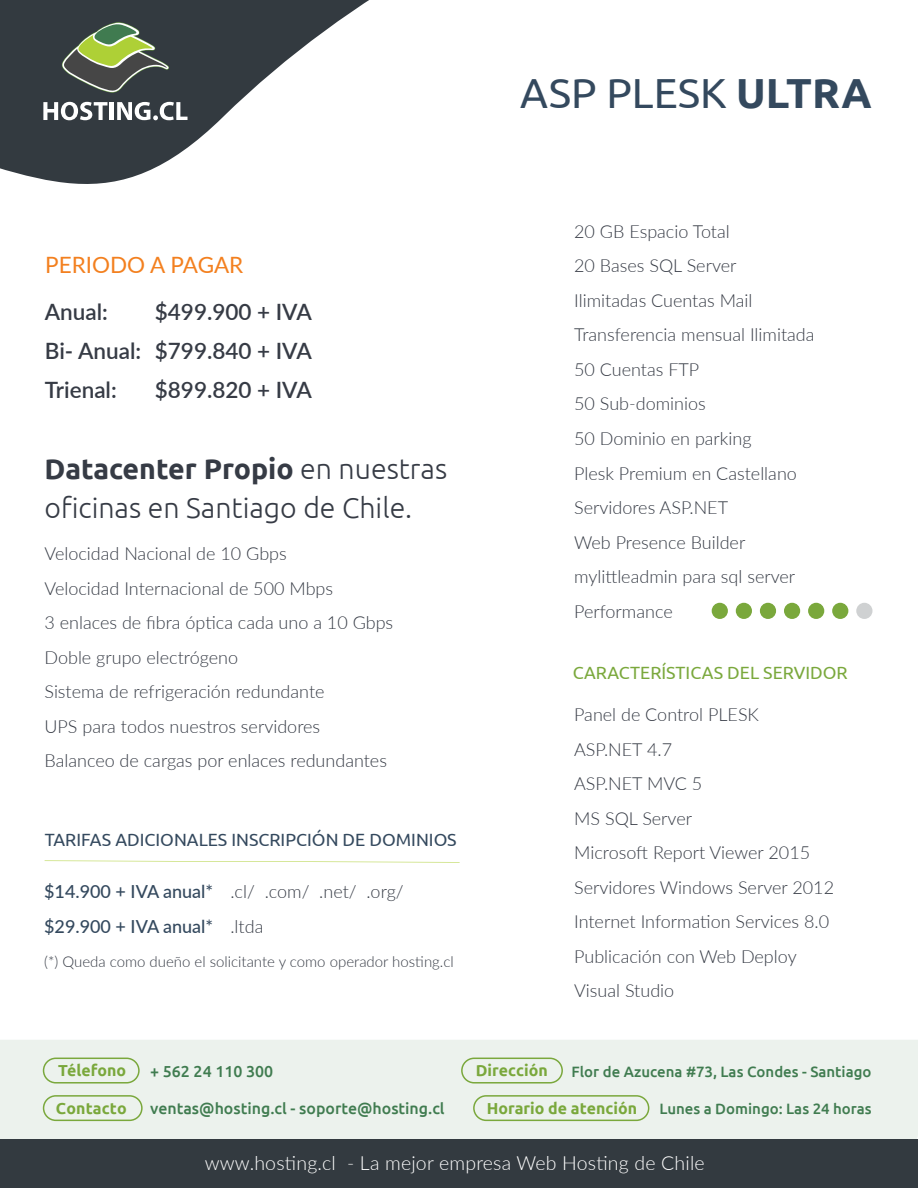
<style>
.page{position:relative;width:918px;height:1188px;background:#fff}
.page>*{position:absolute;margin:0;border:0;box-sizing:border-box;transform-origin:0 0}
.t1{font:42px "Ubuntu";color:#34495e}
.t2{font:300 28.5px/39px "Ubuntu";color:#363b45}
.t3{font:600 22.5px/39px "Lato";color:#363b45}
.t4{font:22.5px "Lato";color:#f3801f}
.t5{font:300 19.5px "Lato";letter-spacing:.01em;color:#fff}
.t6{font:300 18px/34.5px "Lato";color:#363b45}
.t7{font:500 18px/34.5px "Lato";color:#34495e}
.t8{font:17.7px "Ubuntu";color:#34495e}
.t9{font:17.7px "Ubuntu";color:#7aa83c}
.t10{font:500 15.9px "Ubuntu";color:#407c50}
.t11{font:700 15.9px "Ubuntu";color:#7aa83c}
.t12{font:500 15px "Ubuntu";color:#407c50}
.t13{font:300 15px "Lato";color:#363b45}
.s1{font-weight:700}
</style>
<div class="page">
<svg style="left:0;top:0;width:369px;height:184px;fill:#333a40"></svg>
<svg style="left:61px;top:22px;width:110px;height:71px;background:#5c6951"></svg>
<svg style="left:43px;top:102px;width:64px;height:18px"></svg>
<hr style="left:110px;top:102px;width:4px;height:18px;background:#fff">
<svg style="left:117px;top:102px;width:71px;height:18px"></svg>
<div style="left:0;top:1040px;width:918px;height:99px;background:#ecf2ed"></div>
<div style="left:0;top:1139px;width:918px;height:49px;background:#333a40"></div>
<div style="left:43px;top:1058px;width:97px;height:26px;border:2px solid #7aa83c;border-radius:12px"></div>
<div style="left:461px;top:1058px;width:102px;height:26px;border:2px solid #7aa83c;border-radius:12px"></div>
<div style="left:43px;top:1095px;width:100px;height:26px;border:2px solid #7aa83c;border-radius:12px"></div>
<div style="left:473px;top:1095px;width:176px;height:26px;border:2px solid #7aa83c;border-radius:12px"></div>
<div style="left:808px;top:603px;width:16px;height:16px;background:#7aa83c;border-radius:50%"></div>
<div style="left:832px;top:603px;width:16px;height:16px;background:#7aa83c;border-radius:50%"></div>
<div style="left:856px;top:603px;width:16px;height:16px;background:#cfd1d2;border-radius:50%"></div>
<div style="left:736px;top:603px;width:16px;height:16px;background:#7aa83c;border-radius:50%"></div>
<div style="left:760px;top:603px;width:16px;height:16px;background:#7aa83c;border-radius:50%"></div>
<div style="left:784px;top:603px;width:16px;height:16px;background:#7aa83c;border-radius:50%"></div>
<div style="left:712px;top:603px;width:16px;height:16px;background:#7aa83c;border-radius:50%"></div>
<svg style="left:50px;top:861px;width:410px;height:2px"></svg>
<p class="t4" style="left:45px;top:249px;width:200px">PERIODO A PAGAR</p>
<p class="t3" style="left:155px;top:291px;width:159px;text-align:justify">$499.900 + IVA $799.840 + IVA $899.820 + IVA</p>
<p class="t3" style="left:45px;top:291px;width:98px">Anual:<br>Bi- Anual:<br>Trienal:</p>
<h2 class="t2" style="left:45px;top:449px;width:404px"><span class="s1">Datacenter Propio</span> en nuestras oficinas en Santiago de Chile.</h2>
<p class="t6" style="left:45px;top:536px;width:350px">Velocidad Nacional de 10 Gbps<br>Velocidad Internacional de 500 Mbps<br>3 enlaces de fibra óptica cada uno a 10 Gbps Doble grupo electrógeno<br>Sistema de refrigeración redundante<br>UPS para todos nuestros servidores Balanceo de cargas por enlaces redundantes</p>
<p class="t8" style="left:45px;top:829px;width:413px">TARIFAS ADICIONALES INSCRIPCIÓN DE DOMINIOS</p>
<p class="t6" style="left:230px;top:874px;width:175px">.cl/ .com/ .net/ .org/ .ltda</p>
<p class="t7" style="left:44px;top:874px;width:171px">$14.900 + IVA anual* $29.900 + IVA anual*</p>
<p class="t13" style="left:44px;top:951px;width:411px">(*) Queda como dueño el solicitante y como operador hosting.cl</p>
<h1 class="t1" style="left:520px;top:67px;width:353px">ASP PLESK <span class="s1">ULTRA</span></h1>
<p class="t6" style="left:574px;top:214px;width:242px">20 GB Espacio Total<br>20 Bases SQL Server<br>Ilimitadas Cuentas Mail<br>Transferencia mensual Ilimitada<br>50 Cuentas FTP<br>50 Sub-dominios<br>50 Dominio en parking<br>Plesk Premium en Castellano<br>Servidores ASP.NET<br>Web Presence Builder mylittleadmin para sql server<br>Performance</p>
<p class="t9" style="left:573px;top:662px;width:276px">CARACTERÍSTICAS DEL SERVIDOR</p>
<p class="t6" style="left:574px;top:697px;width:261px">Panel de Control PLESK<br>ASP.NET 4.7<br>ASP.NET MVC 5<br>MS SQL Server<br>Microsoft Report Viewer 2015<br>Servidores Windows Server 2012<br>Internet Information Services 8.0<br>Publicación con Web Deploy<br>Visual Studio</p>
<p class="t11" style="left:58px;top:1061px;width:69px">Télefono</p>
<p class="t10" style="left:150px;top:1061px;width:125px">+ 562 24 110 300</p>
<p class="t11" style="left:476px;top:1061px;width:73px">Dirección</p>
<p class="t12" style="left:572px;top:1062px;width:301px">Flor de Azucena #73, Las Condes - Santiago</p>
<p class="t11" style="left:56px;top:1099px;width:72px">Contacto</p>
<p class="t10" style="left:150px;top:1099px;width:296px">ventas@hosting.cl - soporte@hosting.cl</p>
<p class="t11" style="left:487px;top:1099px;width:152px">Horario de atención</p>
<p class="t12" style="left:659px;top:1100px;width:214px">Lunes a Domingo: Las 24 horas</p>
<p class="t5" style="left:205px;top:1149px;width:501px">www.hosting.cl - La mejor empresa Web Hosting de Chile</p>
</div>
